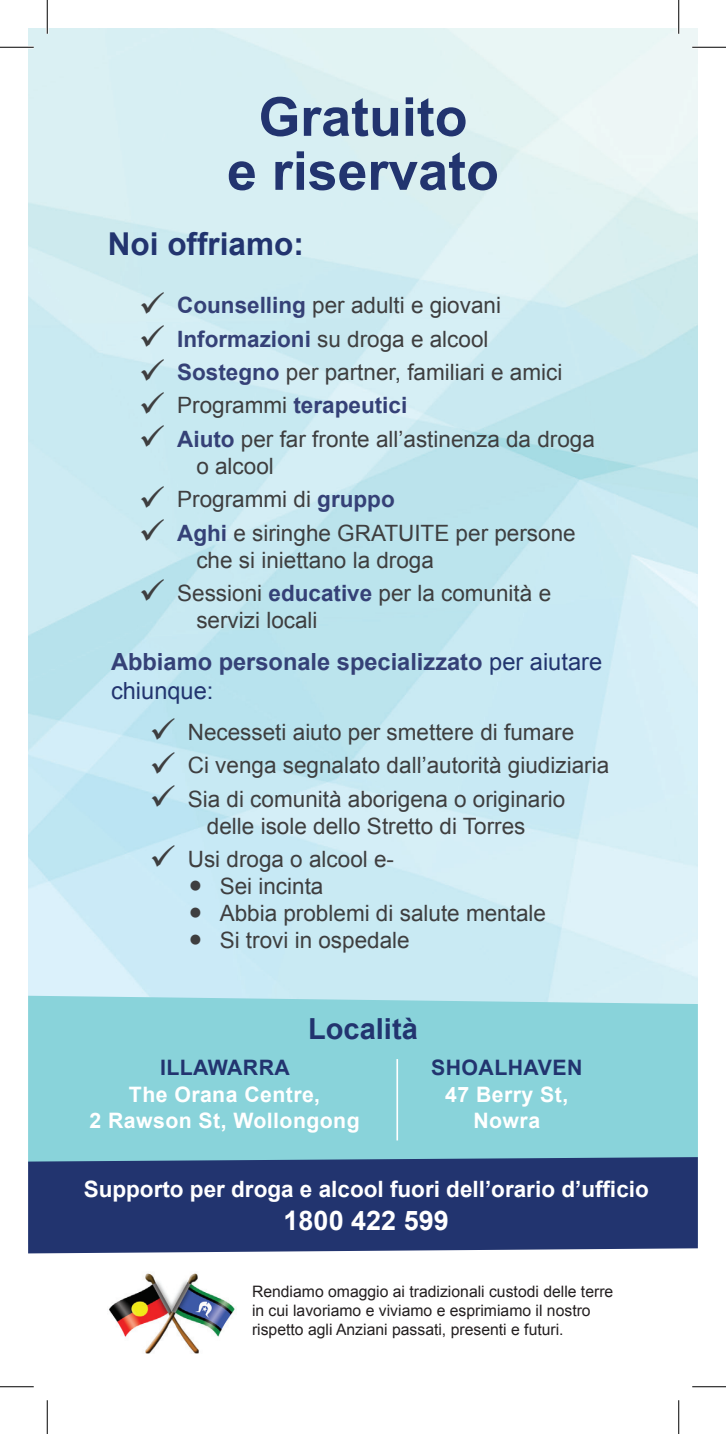
<style>
.page{position:relative;width:726px;height:1434px;background:#fff}
.page>*{position:absolute;margin:0;border:0;box-sizing:border-box;transform-origin:0 0}
.t1{font:700 53.77px/54px "Arial";color:#22346f;text-align:center}
.t2{font:700 31.5px "Arial";color:#22346f}
.t3{font:700 29.03px "Arial";color:#22346f}
.t4{font:700 27px "Arial";color:#fff}
.t5{font:700 23.62px/28.3px "Arial";color:#354177}
.t6{font:22.5px/27px "Arial";color:#3e3e3f}
.t7{font:700 22.5px "Arial";color:#fff}
.t8{font:700 22.5px "Arial";color:#354177}
.t9{font:700 21.38px/25.4px "Arial";letter-spacing:.02em;color:#fff;text-align:center}
.t10{font:700 21.38px "Arial";letter-spacing:.02em;color:#22346f}
.t11{font:15.75px/18.9px "Arial";color:#231f20}
.s1{font-weight:700;color:#354177}
.s2{color:#3e3e3f}
.s3{font-weight:400;color:#3e3e3f}
.s4{font-weight:400;color:#22346f}
</style>
<div class="page">
<div style="left:28px;top:996px;width:670px;height:161px;background:#89d3da"></div>
<hr style="left:396px;top:1059px;width:2px;height:81px;background:#fff">
<div style="left:28px;top:1157px;width:670px;height:96px;background:#22346f"></div>
<img style="left:109px;top:1273px;width:126px;height:81px">
<hr style="left:0;top:47px;width:34px;height:1px;background:#000">
<hr style="left:692px;top:47px;width:34px;height:1px;background:#000">
<hr style="left:0;top:1386px;width:34px;height:1px;background:#000">
<hr style="left:692px;top:1386px;width:34px;height:1px;background:#000">
<hr style="left:47px;top:0;width:1px;height:34px;background:#000">
<hr style="left:47px;top:1400px;width:1px;height:34px;background:#000">
<hr style="left:678px;top:0;width:1px;height:34px;background:#000">
<hr style="left:678px;top:1400px;width:1px;height:34px;background:#000">
<svg style="left:165px;top:318px;width:34px;height:1px"></svg>
<svg style="left:165px;top:351px;width:34px;height:1px"></svg>
<svg style="left:165px;top:384px;width:34px;height:1px"></svg>
<svg style="left:165px;top:418px;width:34px;height:1px"></svg>
<svg style="left:165px;top:451px;width:34px;height:1px"></svg>
<svg style="left:165px;top:512px;width:34px;height:1px"></svg>
<svg style="left:165px;top:545px;width:34px;height:1px"></svg>
<svg style="left:165px;top:605px;width:34px;height:1px"></svg>
<svg style="left:176px;top:744px;width:34px;height:1px"></svg>
<svg style="left:176px;top:778px;width:34px;height:1px"></svg>
<svg style="left:176px;top:811px;width:34px;height:1px"></svg>
<svg style="left:176px;top:871px;width:34px;height:1px"></svg>
<h1 class="t1" style="left:227px;top:92px;width:273px">Gratuito<br>e riservato</h1>
<h2 class="t2" style="left:108px;top:223px;width:197px">Noi offriamo:</h2>
<p class="t6" style="left:139px;top:292px;width:364px">✓ <span class="s1">Counselling</span> per adulti e giovani</p>
<p class="t6" style="left:139px;top:325px;width:351px">✓ <span class="s1">Informazioni</span> su droga e alcool</p>
<p class="t6" style="left:139px;top:359px;width:425px">✓ <span class="s1">Sostegno</span> per partner, familiari e amici</p>
<p class="t8" style="left:139px;top:390px;width:270px"><span class="s2">✓</span> <span class="s3">Programmi</span> terapeutici</p>
<p class="t6" style="left:196px;top:426px;width:400px;text-indent:-57px">✓ <span class="s1">Aiuto</span> per far fronte all’astinenza da droga o alcool</p>
<p class="t6" style="left:139px;top:486px;width:257px">✓ Programmi di <span class="s1">gruppo</span></p>
<p class="t6" style="left:196px;top:519px;width:381px;text-indent:-57px">✓ <span class="s1">Aghi</span> e siringhe GRATUITE per persone che si iniettano la droga</p>
<p class="t6" style="left:196px;top:580px;width:356px;text-indent:-57px">✓ Sessioni <span class="s1">educative</span> per la comunità e servizi locali</p>
<p class="t5" style="left:111px;top:649px;width:493px">Abbiamo personale specializzato <span class="s4">per aiutare chiunque:</span></p>
<p class="t6" style="left:149px;top:719px;width:426px">✓ Necesseti aiuto per smettere di fumare</p>
<p class="t6" style="left:149px;top:752px;width:461px">✓ Ci venga segnalato dall’autorità giudiziaria</p>
<p class="t6" style="left:207px;top:785px;width:360px;text-indent:-57px">✓ Sia di comunità aborigena o originario delle isole dello Stretto di Torres</p>
<p class="t6" style="left:149px;top:846px;width:246px">✓ Usi droga o alcool e-</p>
<p class="t6" style="left:188px;top:873px;width:137px">• Sei incinta</p>
<p class="t6" style="left:188px;top:900px;width:360px">• Abbia problemi di salute mentale</p>
<p class="t6" style="left:188px;top:927px;width:223px">• Si trovi in ospedale</p>
<p class="t3" style="left:308px;top:1009px;width:111px">Località</p>
<p class="t10" style="left:160px;top:1054px;width:131px">ILLAWARRA</p>
<p class="t9" style="left:89px;top:1083px;width:272px">The Orana Centre,<br>2 Rawson St, Wollongong</p>
<p class="t10" style="left:431px;top:1054px;width:153px">SHOALHAVEN</p>
<p class="t9" style="left:445px;top:1083px;width:124px">47 Berry St,<br>Nowra</p>
<p class="t7" style="left:84px;top:1174px;width:567px">Supporto per droga e alcool fuori dell’orario d’ufficio</p>
<p class="t4" style="left:284px;top:1202px;width:167px">1800 422 599</p>
<p class="t11" style="left:252px;top:1282px;width:363px">Rendiamo omaggio ai tradizionali custodi delle terre in cui lavoriamo e viviamo e esprimiamo il nostro rispetto agli Anziani passati, presenti e futuri.</p>
</div>
